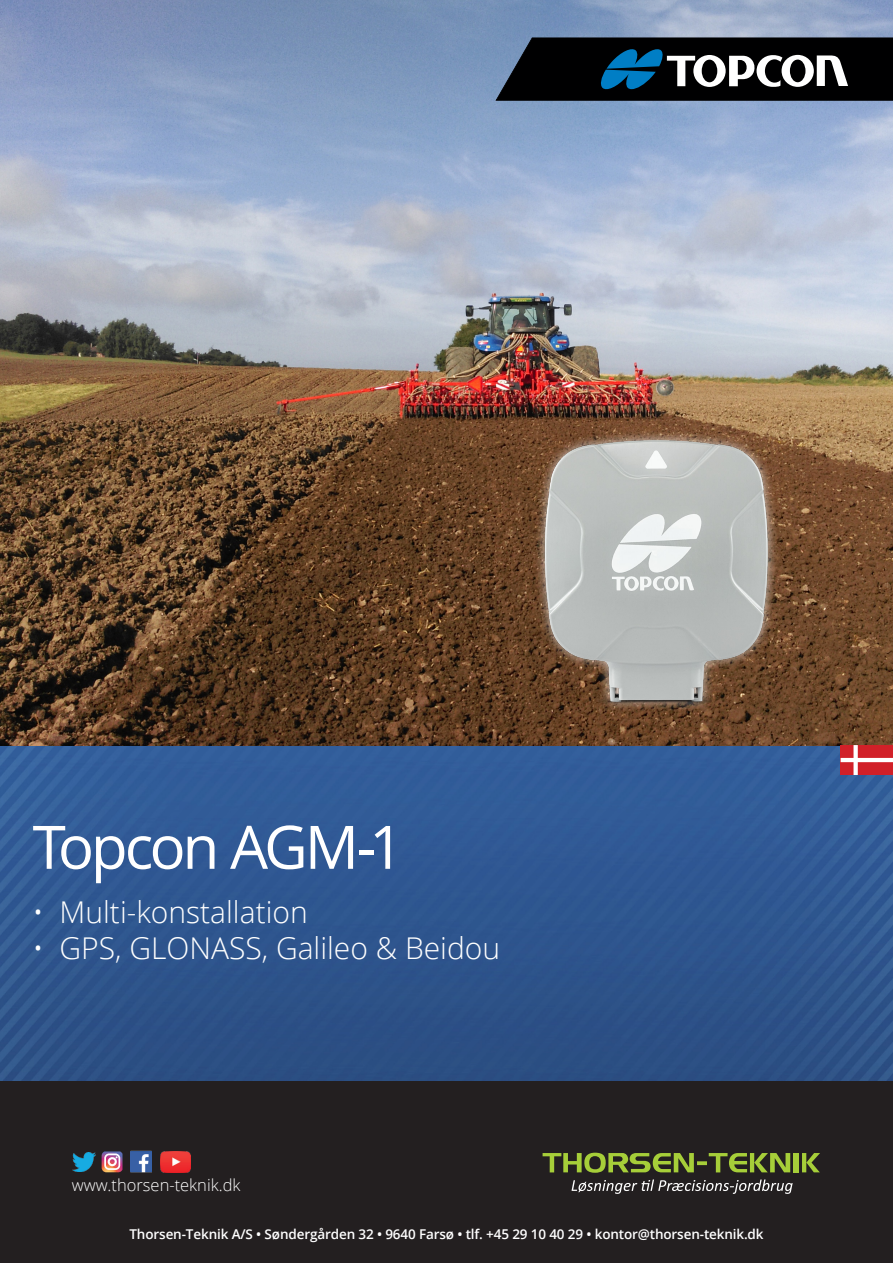
<style>
.page{position:relative;width:893px;height:1263px;background:#fff}
.page>*{position:absolute;margin:0;border:0;box-sizing:border-box;transform-origin:0 0}
.t1{font:60px "Open Sans";letter-spacing:-.055em;color:#fff}
.t2{font:300 30px "Open Sans";color:#fff}
.t3{font:300 16.5px "Open Sans";color:#fff}
.t4{font:600 13.5px "Open Sans";letter-spacing:-.01em;color:#fff}
</style>
<div class="page">
<img style="left:0;top:0;width:893px;height:1081px">
<svg style="left:496px;top:38px;width:397px;height:63px;background:#222a31"></svg>
<div style="left:0;top:1081px;width:893px;height:182px;background:#231f20"></div>
<svg style="left:543px;top:1153px;width:151px;height:20px"></svg>
<svg style="left:697px;top:1161px;width:10px;height:4px"></svg>
<svg style="left:709px;top:1153px;width:81px;height:19px"></svg>
<div style="left:793px;top:1153px;width:6px;height:19px;background:#a6ce39"></div>
<svg style="left:802px;top:1153px;width:18px;height:19px"></svg>
<svg style="left:572px;top:1179px;width:221px;height:15px"></svg>
<img style="left:493px;top:417px;width:326px;height:311px">
<svg style="left:841px;top:745px;width:52px;height:30px"></svg>
<img style="left:131px;top:1151px;width:21px;height:22px">
<img style="left:73px;top:1152px;width:23px;height:19px">
<svg style="left:102px;top:1151px;width:21px;height:21px"></svg>
<img style="left:161px;top:1151px;width:29px;height:21px">
<p class="t1" style="left:33px;top:806px;width:372px">Topcon AGM-1</p>
<p class="t2" style="left:33px;top:891px;width:277px">• Multi-konstallation</p>
<p class="t2" style="left:33px;top:927px;width:469px">• GPS, GLONASS, Galileo &amp; Beidou</p>
<p class="t3" style="left:72px;top:1174px;width:170px">www.thorsen-teknik.dk</p>
<p class="t4" style="left:129px;top:1225px;width:636px">Thorsen-Teknik A/S • Søndergården 32 • 9640 Farsø • tlf. +45 29 10 40 29 • kontor@thorsen-teknik.dk</p>
</div>
